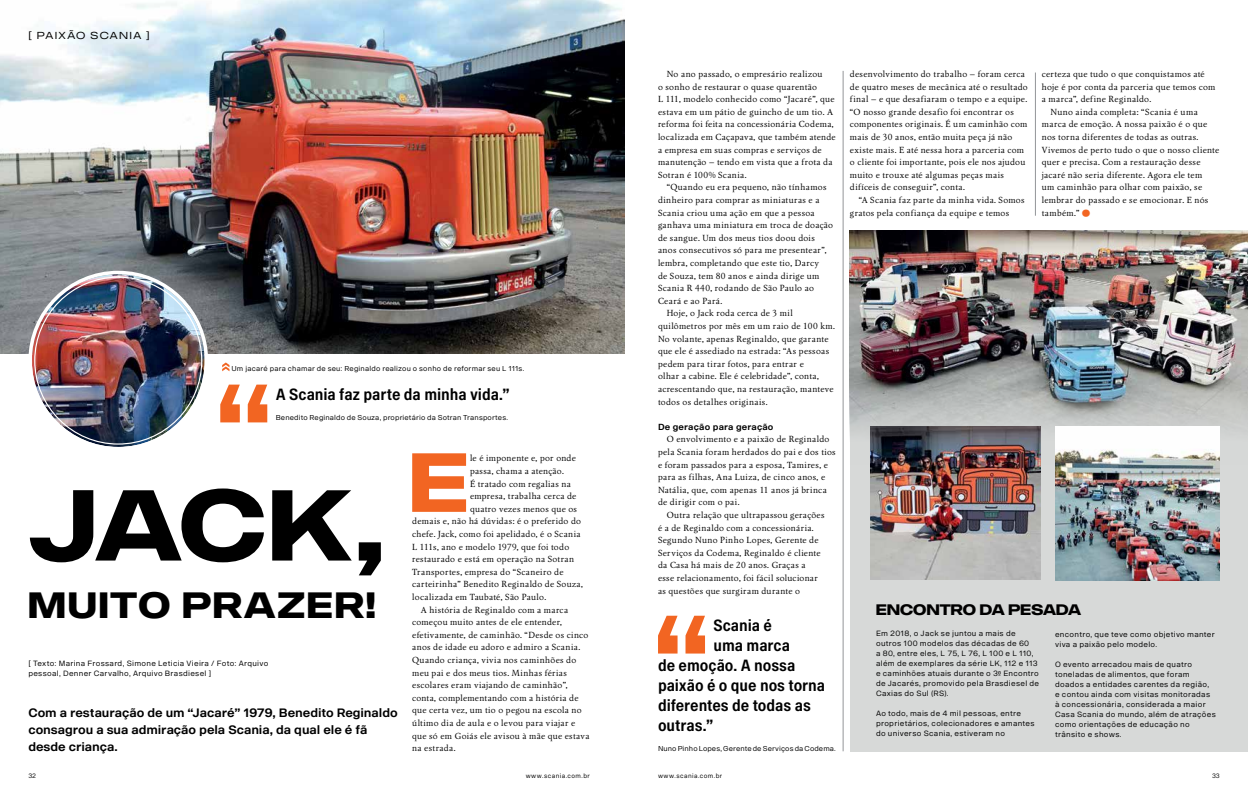
<style>
.page{position:relative;width:1248px;height:808px;background:#fff}
.page>*{position:absolute;margin:0;border:0;box-sizing:border-box;transform-origin:0 0}
.t1{font:700 99px "Scania Sans Headline V2";color:#000}
.t2{font:700 82.4px "Scania Sans Headline V2";color:#f26522}
.t3{font:700 36.1px "Scania Sans Headline V2";letter-spacing:.06em;color:#000}
.t4{font:700 16px "Scania Sans Condensed V2";letter-spacing:-.005em;color:#000}
.t5{font:700 15px "Scania Sans Headline V2";color:#000}
.t6{font:700 12px/17px "Scania Sans V2";letter-spacing:-.005em;color:#000}
.t7{font:10px "Scania Sans Headline V2";letter-spacing:.13em;color:#000}
.t8{font:8.7px/12.6px "Nordling EC";letter-spacing:.04em;color:#000}
.t9{font:700 8.7px "Scania Sans V2";letter-spacing:.02em;color:#000}
.t10{font:7.5px/10px "Scania Sans V2";letter-spacing:.035em;color:#000}
.t11{font:7px "Scania Sans V2";letter-spacing:.02em;color:#000}
.t12{font:6.2px "Scania Sans V2";letter-spacing:.075em;color:#000;scale:.95 1}
.s1{font-family:"Scania Sans Headline V2";font-weight:700;font-size:15px;color:#f26522}
.s2{font-family:"Wagashi"}
</style>
<div class="page">
<svg style="left:222px;top:362px;width:7px;height:9px"></svg>
<img style="left:0;top:0;width:624px;height:354px">
<svg style="left:220px;top:385px;width:47px;height:37px"></svg>
<svg style="left:658px;top:616px;width:47px;height:37px"></svg>
<img style="left:32px;top:274px;width:173px;height:173px;border-radius:86px">
<div style="left:28px;top:271px;width:180px;height:179px;border:4px solid #fff;border-radius:50%"></div>
<div style="left:850px;top:377px;width:397px;height:374px;background:#d7d9d8"></div>
<img style="left:849px;top:230px;width:398px;height:234px">
<img style="left:870px;top:427px;width:170px;height:153px">
<img style="left:1054px;top:427px;width:165px;height:154px">
<hr style="left:842px;top:71px;width:1px;height:680px;background:#939598">
<hr style="left:1035px;top:73px;width:1px;height:143px;background:#939598">
<p class="t7" style="left:28px;top:30px;width:123px">[ PAIXÃO SCANIA ]</p>
<p class="t11" style="left:231px;top:365px;width:294px">Um jacaré para chamar de seu: Reginaldo realizou o sonho de reformar seu L 111s.</p>
<h3 class="t4" style="left:276px;top:385px;width:235px">A Scania faz parte da minha vida.”</h3>
<p class="t11" style="left:276px;top:414px;width:234px">Benedito Reginaldo de Souza, proprietário da Sotran Transportes.</p>
<h1 class="t1" style="left:28px;top:467px;width:356px">JACK,</h1>
<h3 class="t3" style="left:28px;top:584px;width:349px">MUITO PRAZER!</h3>
<p class="t10" style="left:28px;top:658px;width:241px">[ Texto: Marina Frossard, Simone Leticia Vieira / Foto: Arquivo pessoal, Denner Carvalho, Arquivo Brasdiesel ]</p>
<h3 class="t6" style="left:28px;top:704px;width:371px">Com a restauração de um “Jacaré” 1979, Benedito Reginaldo consagrou a sua admiração pela Scania, da qual ele é fã desde criança.</h3>
<h2 class="t2" style="left:409px;top:434px;width:60px">E</h2>
<p class="t8" style="left:470px;top:452px;width:107px">le é imponente e, por onde</p>
<p class="t8" style="left:470px;top:465px;width:95px">passa, chama a atenção.</p>
<p class="t8" style="left:470px;top:477px;width:102px">É tratado com regalias na</p>
<p class="t8" style="left:470px;top:490px;width:108px">empresa, trabalha cerca de</p>
<p class="t8" style="left:470px;top:503px;width:108px">quatro vezes menos que os</p>
<p class="t8" style="left:412px;top:515px;width:170px">demais e, não há dúvidas: é o preferido do</p>
<p class="t8" style="left:412px;top:528px;width:170px">chefe. Jack, como foi apelidado, é o Scania</p>
<p class="t8" style="left:412px;top:540px;width:158px">L 111s, ano e modelo 1979, que foi todo</p>
<p class="t8" style="left:412px;top:553px;width:163px">restaurado e está em operação na Sotran</p>
<p class="t8" style="left:412px;top:566px;width:153px">Transportes, empresa do “Scaneiro de</p>
<p class="t8" style="left:412px;top:578px;width:172px">carteirinha” Benedito Reginaldo de Souza,</p>
<p class="t8" style="left:412px;top:591px;width:135px">localizada em Taubaté, São Paulo.</p>
<p class="t8" style="left:421px;top:603px;width:149px">A história de Reginaldo com a marca</p>
<p class="t8" style="left:412px;top:616px;width:151px">começou muito antes de ele entender,</p>
<p class="t8" style="left:412px;top:629px;width:178px">efetivamente, de caminhão. “Desde os cinco</p>
<p class="t8" style="left:412px;top:641px;width:169px">anos de idade eu adoro e admiro a Scania.</p>
<p class="t8" style="left:412px;top:654px;width:165px">Quando criança, vivia nos caminhões do</p>
<p class="t8" style="left:412px;top:666px;width:156px">meu pai e dos meus tios. Minhas férias</p>
<p class="t8" style="left:412px;top:679px;width:157px">escolares eram viajando de caminhão”,</p>
<p class="t8" style="left:412px;top:692px;width:168px">conta, complementando com a história de</p>
<p class="t8" style="left:412px;top:704px;width:171px">que certa vez, um tio o pegou na escola no</p>
<p class="t8" style="left:412px;top:717px;width:164px">último dia de aula e o levou para viajar e</p>
<p class="t8" style="left:412px;top:729px;width:179px">que só em Goiás ele avisou à mãe que estava</p>
<p class="t8" style="left:412px;top:742px;width:45px">na estrada.</p>
<p class="t8" style="left:658px;top:68px;width:179px;text-indent:9px">No ano passado, o empresário realizou<br>o sonho de restaurar o quase quarentão<br>L 111, modelo conhecido como “Jacaré”, que estava em um pátio de guincho de um tio. A reforma foi feita na concessionária Codema, localizada em Caçapava, que também atende a empresa em suas compras e serviços de manutenção – tendo em vista que a frota da Sotran é 100% Scania.</p>
<p class="t8" style="left:666px;top:181px;width:161px">“Quando eu era pequeno, não tínhamos</p>
<p class="t8" style="left:658px;top:194px;width:163px">dinheiro para comprar as miniaturas e a</p>
<p class="t8" style="left:658px;top:207px;width:158px">Scania criou uma ação em que a pessoa</p>
<p class="t8" style="left:658px;top:219px;width:177px">ganhava uma miniatura em troca de doação</p>
<p class="t8" style="left:658px;top:232px;width:158px">de sangue. Um dos meus tios doou dois</p>
<p class="t8" style="left:658px;top:244px;width:170px">anos consecutivos só para me presentear”,</p>
<p class="t8" style="left:658px;top:257px;width:163px">lembra, completando que este tio, Darcy</p>
<p class="t8" style="left:658px;top:269px;width:163px">de Souza, tem 80 anos e ainda dirige um</p>
<p class="t8" style="left:658px;top:282px;width:157px">Scania R 440, rodando de São Paulo ao</p>
<p class="t8" style="left:658px;top:295px;width:66px">Ceará e ao Pará.</p>
<p class="t8" style="left:666px;top:307px;width:128px">Hoje, o Jack roda cerca de 3 mil</p>
<p class="t8" style="left:658px;top:320px;width:178px">quilômetros por mês em um raio de 100 km.</p>
<p class="t8" style="left:658px;top:332px;width:172px">No volante, apenas Reginaldo, que garante</p>
<p class="t8" style="left:658px;top:345px;width:173px">que ele é assediado na estrada: “As pessoas</p>
<p class="t8" style="left:658px;top:358px;width:147px">pedem para tirar fotos, para entrar e</p>
<p class="t8" style="left:658px;top:370px;width:162px">olhar a cabine. Ele é celebridade”, conta,</p>
<p class="t8" style="left:658px;top:383px;width:177px">acrescentando que, na restauração, manteve</p>
<p class="t8" style="left:658px;top:395px;width:111px">todos os detalhes originais.</p>
<p class="t9" style="left:658px;top:422px;width:117px">De geração para geração</p>
<p class="t8" style="left:658px;top:433px;width:179px;text-indent:9px">O envolvimento e a paixão de Reginaldo pela Scania foram herdados do pai e dos tios e foram passados para a esposa, Tamires, e para as filhas, Ana Luiza, de cinco anos, e Natália, que, com apenas 11 anos já brinca de dirigir com o pai.</p>
<p class="t8" style="left:658px;top:509px;width:168px;text-indent:9px">Outra relação que ultrapassou gerações é a de Reginaldo com a concessionária.<br>Segundo Nuno Pinho Lopes, Gerente de Serviços da Codema, Reginaldo é cliente da Casa há mais de 20 anos. Graças a<br>esse relacionamento, foi fácil solucionar as questões que surgiram durante o</p>
<h3 class="t4" style="left:713px;top:616px;width:60px">Scania é</h3>
<h3 class="t4" style="left:713px;top:636px;width:78px">uma marca</h3>
<h3 class="t4" style="left:658px;top:656px;width:139px">de emoção. A nossa</h3>
<h3 class="t4" style="left:658px;top:676px;width:169px">paixão é o que nos torna</h3>
<h3 class="t4" style="left:658px;top:696px;width:154px">diferentes de todas as</h3>
<h3 class="t4" style="left:658px;top:716px;width:57px">outras.”</h3>
<p class="t11" style="left:658px;top:745px;width:179px">Nuno Pinho Lopes, Gerente de Serviços da Codema.</p>
<p class="t8" style="left:849px;top:68px;width:179px">desenvolvimento do trabalho – foram cerca de quatro meses de mecânica até o resultado final – e que desafiaram o tempo e a equipe. “O nosso grande desafio foi encontrar os componentes originais. É um caminhão com mais de 30 anos, então muita peça já não existe mais. E até nessa hora a parceria com o cliente foi importante, pois ele nos ajudou muito e trouxe até algumas peças mais difíceis de conseguir”, conta.</p>
<p class="t8" style="left:849px;top:194px;width:176px;text-indent:9px">“A Scania faz parte da minha vida. Somos gratos pela confiança da equipe e temos</p>
<p class="t8" style="left:1041px;top:68px;width:164px">certeza que tudo o que conquistamos até</p>
<p class="t8" style="left:1041px;top:80px;width:175px">hoje é por conta da parceria que temos com</p>
<p class="t8" style="left:1041px;top:93px;width:111px">a marca”, define Reginaldo.</p>
<p class="t8" style="left:1050px;top:106px;width:149px">Nuno ainda completa: “Scania é uma</p>
<p class="t8" style="left:1041px;top:118px;width:167px">marca de emoção. A nossa paixão é o que</p>
<p class="t8" style="left:1041px;top:131px;width:158px">nos torna diferentes de todas as outras.</p>
<p class="t8" style="left:1041px;top:143px;width:179px">Vivemos de perto tudo o que o nosso cliente</p>
<p class="t8" style="left:1041px;top:156px;width:160px">quer e precisa. Com a restauração desse</p>
<p class="t8" style="left:1041px;top:169px;width:162px">jacaré não seria diferente. Agora ele tem</p>
<p class="t8" style="left:1041px;top:181px;width:162px">um caminhão para olhar com paixão, se</p>
<p class="t8" style="left:1041px;top:194px;width:168px">lembrar do passado e se emocionar. E nós</p>
<p class="t8" style="left:1041px;top:206px;width:50px">também.” <span class="s1">•</span></p>
<h3 class="t5" style="left:876px;top:600px;width:206px">ENCONTRO DA PESADA</h3>
<p class="t10" style="left:876px;top:628px;width:165px">Em 2018, o Jack se juntou a mais de outros 100 modelos das décadas de 60<br>a 80, entre eles, L 75, L 76, L 100 e L 110, além de exemplares da série LK, 112 e 113 e caminhões atuais durante o 3<span class="s2">º</span> Encontro de Jacarés, promovido pela Brasdiesel de Caxias do Sul (RS).</p>
<p class="t10" style="left:876px;top:708px;width:160px">Ao todo, mais de 4 mil pessoas, entre proprietários, colecionadores e amantes do universo Scania, estiveram no</p>
<p class="t10" style="left:1054px;top:629px;width:161px">encontro, que teve como objetivo manter viva a paixão pelo modelo.</p>
<p class="t10" style="left:1054px;top:659px;width:162px">O evento arrecadou mais de quatro toneladas de alimentos, que foram doados a entidades carentes da região,<br>e contou ainda com visitas monitoradas à concessionária, considerada a maior Casa Scania do mundo, além de atrações como orientações de educação no trânsito e shows.</p>
<p class="t12" style="left:28px;top:772px;width:9px">32</p>
<p class="t12" style="left:525px;top:772px;width:69px">www.scania.com.br</p>
<p class="t12" style="left:658px;top:772px;width:69px">www.scania.com.br</p>
<p class="t12" style="left:1211px;top:772px;width:10px">33</p>
</div>
